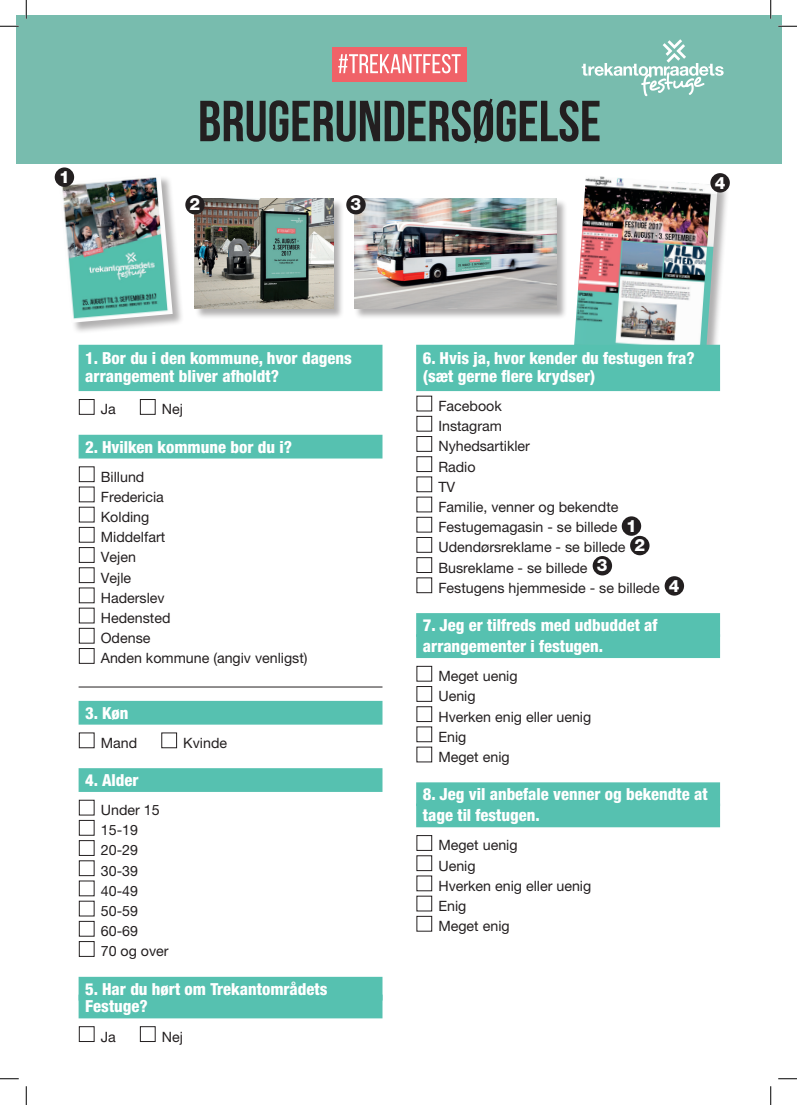
<style>
.page{position:relative;width:797px;height:1105px;background:#fff}
.page>*{position:absolute;margin:0;border:0;box-sizing:border-box;transform-origin:0 0}
.t1{font:700 57.75px "Bebas Neue";color:#231f20}
.t2{font:800 17px "Helvetica Neue LT Pro";color:#fff}
.t3{font:800 condensed 16.62px/17.8px "Helvetica Neue LT Pro";color:#fff}
.t4{font:14.25px/20.1px "Helvetica Neue LT Pro";color:#231f20}
</style>
<div class="page">
<div style="left:195px;top:198px;width:150px;height:122px;background:#231f20;opacity:.35"></div>
<img style="left:195px;top:199px;width:139px;height:110px">
<div style="left:354px;top:198px;width:213px;height:122px;background:#231f20;opacity:.35"></div>
<img style="left:354px;top:199px;width:202px;height:110px">
<div style="left:16px;top:16px;width:765px;height:148px;background:#78bcae"></div>
<svg style="left:581px;top:39px;width:142px;height:57px"></svg>
<div style="left:332px;top:47px;width:135px;height:34px;background:#f06268"></div>
<svg style="left:338px;top:54px;width:122px;height:19px"></svg>
<div style="left:60px;top:175px;width:124px;height:160px;background:#231f20;opacity:.35"></div>
<img style="left:60px;top:175px;width:113px;height:148px">
<div style="left:574px;top:176px;width:155px;height:196px;background:#231f20;opacity:.35"></div>
<img style="left:573px;top:176px;width:144px;height:169px">
<div style="left:79px;top:345px;width:303px;height:46px;background:#56c1b0"></div>
<div style="left:79px;top:435px;width:303px;height:23px;background:#56c1b0"></div>
<hr style="left:79px;top:687px;width:303px;height:1px;background:#231f20">
<div style="left:79px;top:701px;width:303px;height:24px;background:#56c1b0"></div>
<div style="left:79px;top:768px;width:303px;height:24px;background:#56c1b0"></div>
<div style="left:79px;top:977px;width:303px;height:23px;background:#56c1b0"></div>
<div style="left:79px;top:995px;width:303px;height:23px;background:#56c1b0"></div>
<div style="left:79px;top:399px;width:15px;height:16px;border:1px solid #231f20"></div>
<div style="left:140px;top:399px;width:15px;height:16px;border:1px solid #231f20"></div>
<div style="left:79px;top:466px;width:15px;height:16px;border:1px solid #231f20"></div>
<div style="left:79px;top:487px;width:15px;height:15px;border:1px solid #231f20"></div>
<div style="left:79px;top:507px;width:15px;height:15px;border:1px solid #231f20"></div>
<div style="left:79px;top:527px;width:15px;height:15px;border:1px solid #231f20"></div>
<div style="left:79px;top:547px;width:15px;height:16px;border:1px solid #231f20"></div>
<div style="left:79px;top:567px;width:15px;height:16px;border:1px solid #231f20"></div>
<div style="left:79px;top:588px;width:15px;height:15px;border:1px solid #231f20"></div>
<div style="left:79px;top:608px;width:15px;height:15px;border:1px solid #231f20"></div>
<div style="left:79px;top:628px;width:15px;height:15px;border:1px solid #231f20"></div>
<div style="left:79px;top:648px;width:15px;height:16px;border:1px solid #231f20"></div>
<div style="left:79px;top:733px;width:15px;height:15px;border:1px solid #231f20"></div>
<div style="left:161px;top:733px;width:16px;height:15px;border:1px solid #231f20"></div>
<div style="left:79px;top:800px;width:15px;height:15px;border:1px solid #231f20"></div>
<div style="left:79px;top:820px;width:15px;height:15px;border:1px solid #231f20"></div>
<div style="left:79px;top:840px;width:15px;height:16px;border:1px solid #231f20"></div>
<div style="left:79px;top:860px;width:15px;height:16px;border:1px solid #231f20"></div>
<div style="left:79px;top:881px;width:15px;height:15px;border:1px solid #231f20"></div>
<div style="left:79px;top:901px;width:15px;height:15px;border:1px solid #231f20"></div>
<div style="left:79px;top:921px;width:15px;height:15px;border:1px solid #231f20"></div>
<div style="left:79px;top:941px;width:15px;height:16px;border:1px solid #231f20"></div>
<div style="left:79px;top:1026px;width:15px;height:16px;border:1px solid #231f20"></div>
<div style="left:140px;top:1026px;width:15px;height:16px;border:1px solid #231f20"></div>
<div style="left:416px;top:345px;width:304px;height:46px;background:#56c1b0"></div>
<div style="left:416px;top:613px;width:304px;height:24px;background:#56c1b0"></div>
<div style="left:416px;top:634px;width:304px;height:24px;background:#56c1b0"></div>
<div style="left:416px;top:782px;width:304px;height:24px;background:#56c1b0"></div>
<div style="left:416px;top:803px;width:304px;height:24px;background:#56c1b0"></div>
<div style="left:416px;top:396px;width:16px;height:15px;border:1px solid #231f20"></div>
<div style="left:416px;top:416px;width:16px;height:15px;border:1px solid #231f20"></div>
<div style="left:416px;top:436px;width:16px;height:16px;border:1px solid #231f20"></div>
<div style="left:416px;top:456px;width:16px;height:16px;border:1px solid #231f20"></div>
<div style="left:416px;top:477px;width:16px;height:15px;border:1px solid #231f20"></div>
<div style="left:416px;top:497px;width:16px;height:15px;border:1px solid #231f20"></div>
<div style="left:416px;top:517px;width:16px;height:15px;border:1px solid #231f20"></div>
<div style="left:416px;top:537px;width:16px;height:16px;border:1px solid #231f20"></div>
<div style="left:416px;top:557px;width:16px;height:16px;border:1px solid #231f20"></div>
<div style="left:416px;top:577px;width:16px;height:16px;border:1px solid #231f20"></div>
<div style="left:416px;top:666px;width:16px;height:15px;border:1px solid #231f20"></div>
<div style="left:416px;top:686px;width:16px;height:16px;border:1px solid #231f20"></div>
<div style="left:416px;top:706px;width:16px;height:16px;border:1px solid #231f20"></div>
<div style="left:416px;top:727px;width:16px;height:15px;border:1px solid #231f20"></div>
<div style="left:416px;top:747px;width:16px;height:15px;border:1px solid #231f20"></div>
<div style="left:416px;top:835px;width:16px;height:16px;border:1px solid #231f20"></div>
<div style="left:416px;top:855px;width:16px;height:16px;border:1px solid #231f20"></div>
<div style="left:416px;top:876px;width:16px;height:15px;border:1px solid #231f20"></div>
<div style="left:416px;top:896px;width:16px;height:15px;border:1px solid #231f20"></div>
<div style="left:416px;top:916px;width:16px;height:15px;border:1px solid #231f20"></div>
<div style="left:621px;top:516px;width:20px;height:20px;background:#231f20;border-radius:50%"></div>
<div style="left:55px;top:167px;width:19px;height:20px;background:#231f20;border-radius:50%"></div>
<div style="left:630px;top:536px;width:19px;height:19px;background:#231f20;border-radius:50%"></div>
<div style="left:185px;top:195px;width:20px;height:19px;background:#231f20;border-radius:50%"></div>
<div style="left:592px;top:556px;width:20px;height:19px;background:#231f20;border-radius:50%"></div>
<div style="left:346px;top:195px;width:20px;height:19px;background:#231f20;border-radius:50%"></div>
<div style="left:664px;top:576px;width:20px;height:20px;background:#231f20;border-radius:50%"></div>
<div style="left:710px;top:173px;width:19px;height:20px;background:#231f20;border-radius:50%"></div>
<svg style="left:0;top:25px;width:19px;height:2px"></svg>
<svg style="left:778px;top:25px;width:19px;height:2px"></svg>
<svg style="left:0;top:1078px;width:19px;height:1px"></svg>
<svg style="left:778px;top:1078px;width:19px;height:1px"></svg>
<svg style="left:25px;top:0;width:2px;height:19px"></svg>
<svg style="left:25px;top:1086px;width:2px;height:19px"></svg>
<svg style="left:770px;top:0;width:1px;height:19px"></svg>
<svg style="left:770px;top:1086px;width:1px;height:19px"></svg>
<p class="t2" style="left:59px;top:167px;width:12px">1</p>
<h1 class="t1" style="left:198px;top:90px;width:404px">BRUGERUNDERSØGELSE</h1>
<p class="t2" style="left:190px;top:194px;width:12px">2</p>
<p class="t2" style="left:350px;top:194px;width:12px">3</p>
<p class="t2" style="left:714px;top:172px;width:12px">4</p>
<p class="t3" style="left:85px;top:349px;width:268px">1. Bor du i den kommune, hvor dagens arrangement bliver afholdt?</p>
<p class="t4" style="left:101px;top:399px;width:17px">Ja</p>
<p class="t4" style="left:162px;top:399px;width:23px">Nej</p>
<p class="t3" style="left:85px;top:438px;width:208px">2. Hvilken kommune bor du i?</p>
<p class="t4" style="left:101px;top:466px;width:208px">Billund<br>Fredericia<br>Kolding<br>Middelfart<br>Vejen<br>Vejle<br>Haderslev<br>Hedensted<br>Odense<br>Anden kommune (angiv venligst)</p>
<p class="t3" style="left:85px;top:704px;width:45px">3. Køn</p>
<p class="t4" style="left:101px;top:732px;width:38px">Mand</p>
<p class="t4" style="left:183px;top:732px;width:45px">Kvinde</p>
<p class="t3" style="left:85px;top:771px;width:55px">4. Alder</p>
<p class="t4" style="left:101px;top:800px;width:69px">Under 15<br>15-19<br>20-29<br>30-39<br>40-49<br>50-59<br>60-69<br>70 og over</p>
<p class="t3" style="left:85px;top:979px;width:243px">5. Har du hørt om Trekantområdets<br>Festuge?</p>
<p class="t4" style="left:101px;top:1026px;width:17px">Ja</p>
<p class="t4" style="left:162px;top:1026px;width:23px">Nej</p>
<p class="t3" style="left:423px;top:349px;width:273px">6. Hvis ja, hvor kender du festugen fra? (sæt gerne flere krydser)</p>
<p class="t4" style="left:438px;top:396px;width:223px">Facebook<br>Instagram<br>Nyhedsartikler<br>Radio<br>TV<br>Familie, venner og bekendte<br>Festugemagasin - se billede<br>Udendørsreklame - se billede<br>Busreklame - se billede<br>Festugens hjemmeside - se billede</p>
<p class="t3" style="left:423px;top:614px;width:236px;line-height:21.1px">7. Jeg er tilfreds med udbuddet af arrangementer i festugen.</p>
<p class="t4" style="left:438px;top:666px;width:154px">Meget uenig<br>Uenig<br>Hverken enig eller uenig<br>Enig<br>Meget enig</p>
<p class="t3" style="left:423px;top:783px;width:286px;line-height:21.1px">8. Jeg vil anbefale venner og bekendte at tage til festugen.</p>
<p class="t4" style="left:438px;top:835px;width:154px">Meget uenig<br>Uenig<br>Hverken enig eller uenig<br>Enig<br>Meget enig</p>
<p class="t2" style="left:626px;top:516px;width:12px">1</p>
<p class="t2" style="left:634px;top:535px;width:12px">2</p>
<p class="t2" style="left:597px;top:555px;width:12px">3</p>
<p class="t2" style="left:669px;top:575px;width:12px">4</p>
</div>
